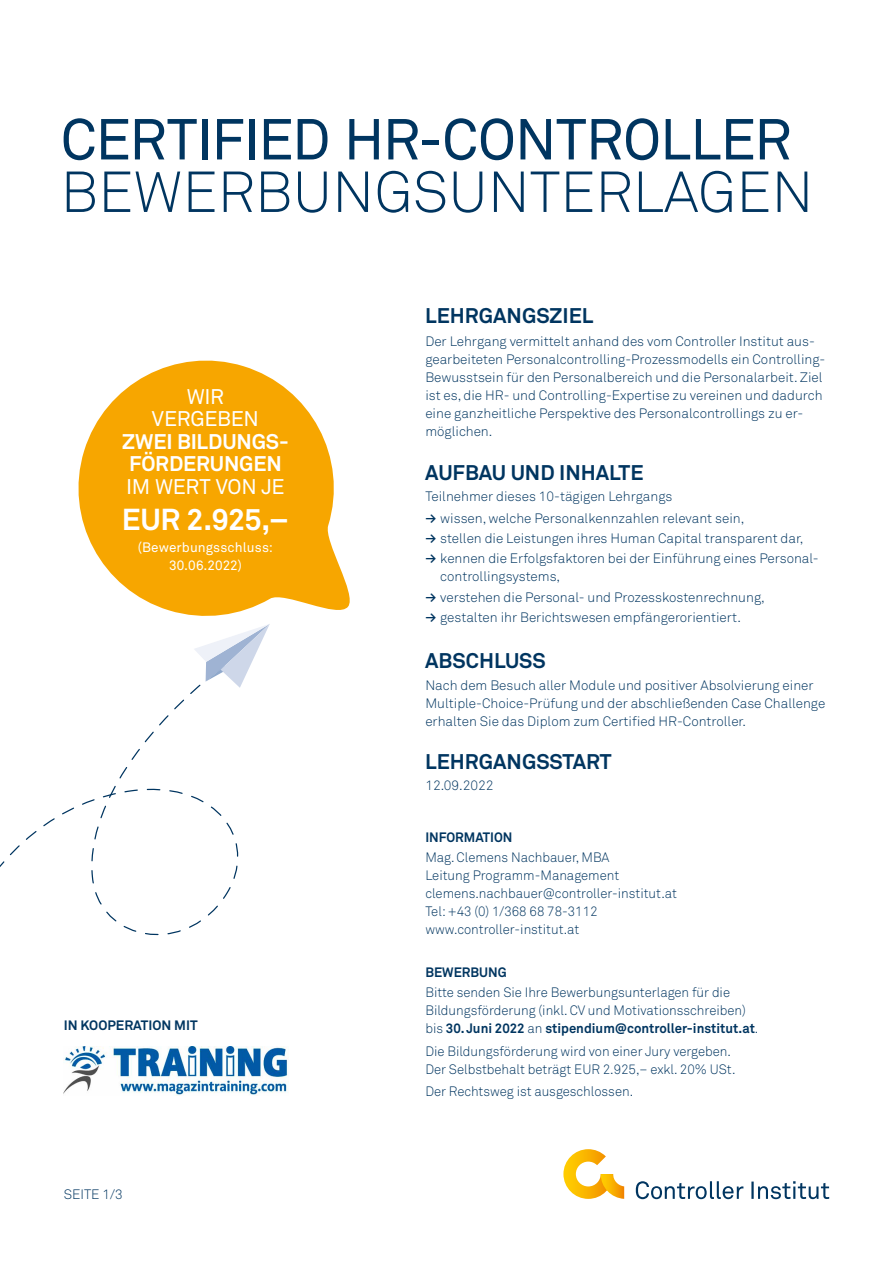
<style>
.page{position:relative;width:893px;height:1263px;background:#fff}
.page>*{position:absolute;margin:0;border:0;box-sizing:border-box;transform-origin:0 0}
.t1{font:57px "Akkurat Pro";letter-spacing:-.02em;color:#003560}
.t2{font:57px "Akkurat Light Pro";color:#003560}
.t3{font:700 30px "Akkurat Pro";letter-spacing:-.015em;color:#fff}
.t4{font:700 21px "Akkurat Pro";color:#003560}
.t5{font:700 21px/22.5px "Akkurat Pro";letter-spacing:-.01em;color:#fff;text-align:center}
.t6{font:21px/22.5px "Akkurat Pro";letter-spacing:-.015em;color:#fff;text-align:center}
.t7{font:13.5px/18px "Akkurat Light Pro";color:#003560}
.t8{font:700 13.5px "Akkurat Pro";color:#003560}
.t9{font:13.5px/18px "Akkurat Pro";letter-spacing:.005em;color:#fff;text-align:center}
.s1{font-family:"Akkurat Pro";font-weight:700}
.s2{font-family:"Akkurat Light Pro";font-weight:400}
</style>
<div class="page">
<svg style="left:636px;top:1181px;width:193px;height:18px"></svg>
<svg style="left:563px;top:1149px;width:61px;height:50px"></svg>
<svg style="left:91px;top:624px;width:179px;height:312px"></svg>
<svg style="left:78px;top:360px;width:272px;height:256px;fill:#f7a600"></svg>
<img style="left:64px;top:1047px;width:224px;height:48px">
<h1 class="t1" style="left:61px;top:106px;width:733px">CERTIFIED HR-CONTROLLER</h1>
<h1 class="t2" style="left:61px;top:158px;width:754px">BEWERBUNGSUNTERLAGEN</h1>
<h3 class="t6" style="left:152px;top:386px;width:109px">WIR<br>VERGEBEN</h3>
<h3 class="t5" style="left:122px;top:430px;width:168px">ZWEI BILDUNGS-<br>FÖRDERUNGEN</h3>
<h3 class="t6" style="left:126px;top:476px;width:160px">IM WERT VON JE</h3>
<h2 class="t3" style="left:122px;top:500px;width:169px">EUR 2.925,–</h2>
<p class="t9" style="left:138px;top:538px;width:137px">(Bewerbungsschluss:<br>30.06.2022)</p>
<p class="t8" style="left:64px;top:1017px;width:135px">IN KOOPERATION MIT</p>
<p class="t7" style="left:64px;top:1186px;width:60px">SEITE 1/3</p>
<h3 class="t4" style="left:425px;top:303px;width:170px">LEHRGANGSZIEL</h3>
<p class="t7" style="left:425px;top:332px;width:402px">Der Lehrgang vermittelt anhand des vom Controller Institut aus&shy;gearbeiteten Personalcontrolling-Prozessmodells ein Controlling-Bewusstsein für den Personalbereich und die Personalarbeit. Ziel ist es, die HR- und Controlling-Expertise zu vereinen und dadurch eine ganzheitliche Perspektive des Personalcontrollings zu er&shy;möglichen.</p>
<h3 class="t4" style="left:425px;top:459px;width:220px">AUFBAU UND INHALTE</h3>
<p class="t7" style="left:425px;top:487px;width:249px">Teilnehmer dieses 10-tägigen Lehrgangs</p>
<p class="t7" style="left:425px;top:510px;width:321px"><span class="s1">→</span> wissen, welche Personalkennzahlen relevant sein,</p>
<p class="t7" style="left:425px;top:530px;width:380px"><span class="s1">→</span> stellen die Leistungen ihres Human Capital transparent dar,</p>
<p class="t7" style="left:440px;top:550px;width:380px;text-indent:-15px"><span class="s1">→</span> kennen die Erfolgsfaktoren bei der Einführung eines Personal&shy;controllingsystems,</p>
<p class="t7" style="left:425px;top:588px;width:341px"><span class="s1">→</span> verstehen die Personal- und Prozesskostenrechnung,</p>
<p class="t7" style="left:425px;top:608px;width:317px"><span class="s1">→</span> gestalten ihr Berichtswesen empfängerorientiert.</p>
<h3 class="t4" style="left:425px;top:648px;width:122px">ABSCHLUSS</h3>
<p class="t7" style="left:425px;top:676px;width:401px">Nach dem Besuch aller Module und positiver Absolvierung einer<br>Multiple-Choice-Prüfung und der abschließenden Case Challenge erhalten Sie das Diplom zum Certified HR-Controller.</p>
<h3 class="t4" style="left:425px;top:748px;width:188px">LEHRGANGSSTART</h3>
<p class="t7" style="left:425px;top:776px;width:70px">12.09.2022</p>
<p class="t8" style="left:425px;top:828px;width:89px">INFORMATION</p>
<p class="t7" style="left:425px;top:848px;width:253px">Mag. Clemens Nachbauer, MBA<br>Leitung Programm-Management clemens.nachbauer@controller-institut.at Tel: +43 (0) 1/368 68 78-3112 www.controller-institut.at</p>
<p class="t8" style="left:425px;top:964px;width:83px">BEWERBUNG</p>
<p class="t7" style="left:425px;top:984px;width:322px">Bitte senden Sie Ihre Bewerbungsunterlagen für die<br>Bildungsförderung (inkl. CV und Motivationsschreiben)</p>
<p class="t8" style="left:425px;top:1020px;width:335px"><span class="s2">bis</span> 30. Juni 2022 <span class="s2">an</span> stipendium@controller-institut.at<span class="s2">.</span></p>
<p class="t7" style="left:425px;top:1042px;width:312px">Die Bildungsförderung wird von einer Jury vergeben.<br>Der Selbstbehalt beträgt EUR 2.925,– exkl. 20% USt.</p>
<p class="t7" style="left:425px;top:1082px;width:209px">Der Rechtsweg ist ausgeschlossen.</p>
</div>
